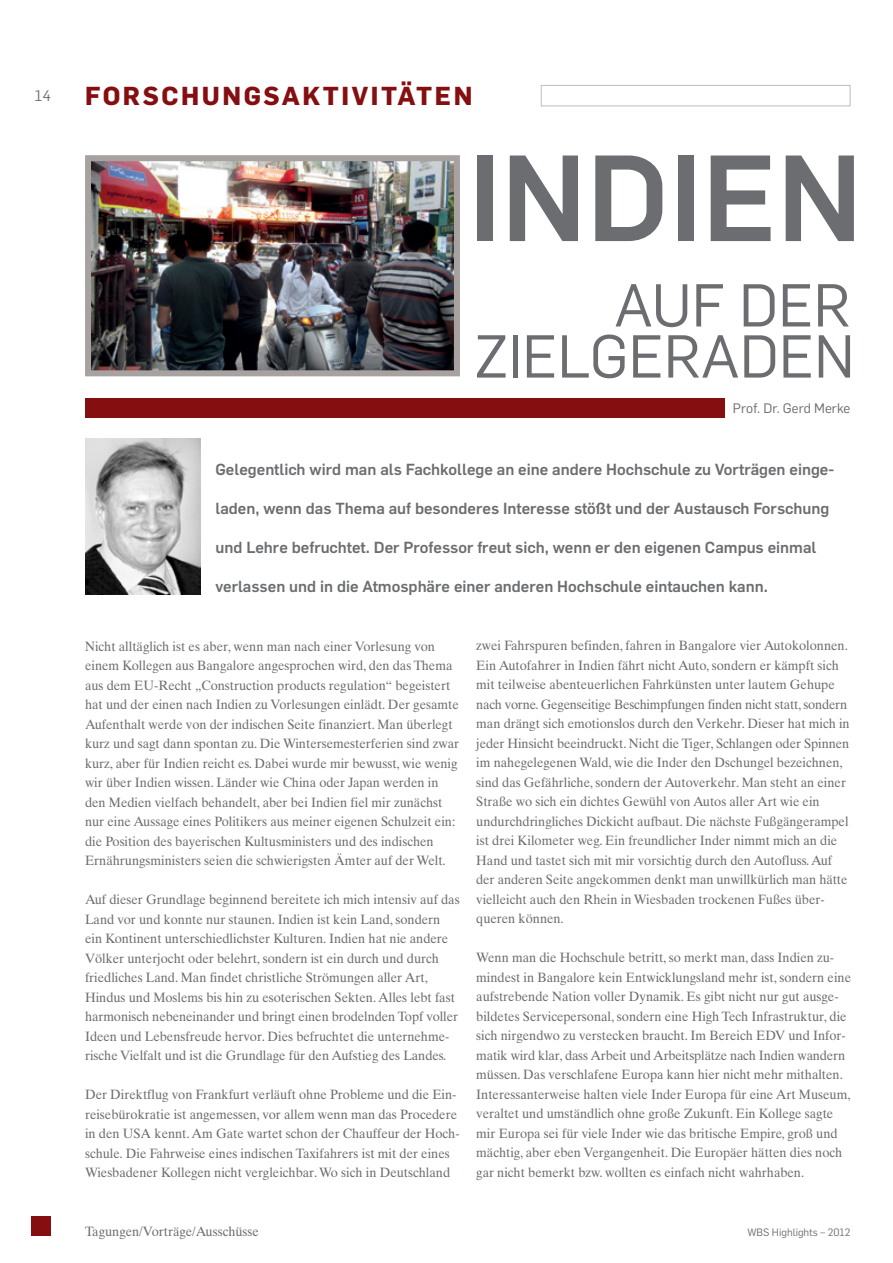
<style>
.page{position:relative;width:893px;height:1263px;background:#fff}
.page>*{position:absolute;margin:0;border:0;box-sizing:border-box;transform-origin:0 0}
.t1{font:500 120px "Flama";color:#6c6d70}
.t2{font:59.25px/51px "Flama";color:#6c6d70;text-align:right}
.t3{font:700 25.5px "Flama";letter-spacing:.1em;color:#850e11}
.t4{font:500 15.75px "Flama";color:#6c6d70}
.t5{font:15px "Flama";color:#6c6d70}
.t6{font:13.5px/19.5px "Times Ten LT";color:#6c6d70;scale:.95 1}
.t7{font:13.5px "Flama";color:#6c6d70}
.t8{font:10.5px "Flama";color:#6c6d70}
</style>
<div class="page">
<div style="left:541px;top:85px;width:309px;height:21px;border:1px solid #bcbdc0"></div>
<div style="left:31px;top:1216px;width:20px;height:20px;background:#850e11"></div>
<div style="left:85px;top:398px;width:640px;height:20px;background:#850e11"></div>
<img style="left:85px;top:438px;width:115px;height:156px">
<img style="left:92px;top:162px;width:361px;height:207px">
<div style="left:85px;top:155px;width:375px;height:221px;border:6px solid #a7a1a0"></div>
<p class="t5" style="left:35px;top:90px;width:18px">14</p>
<h3 class="t3" style="left:85px;top:81px;width:389px">FORSCHUNGSAKTIVITÄTEN</h3>
<h1 class="t1" style="left:468px;top:156px;width:396px">INDIEN</h1>
<h2 class="t2" style="left:475px;top:286px;width:381px">AUF DER<br>ZIELGERADEN</h2>
<p class="t7" style="left:733px;top:403px;width:119px">Prof. Dr. Gerd Merke</p>
<p class="t4" style="left:216px;top:464px;width:620px">Gelegentlich wird man als Fachkollege an eine andere Hochschule zu Vorträgen ein ge -</p>
<p class="t4" style="left:216px;top:503px;width:615px">laden, wenn das Thema auf besonderes Interesse stößt und der Austausch Forschung</p>
<p class="t4" style="left:216px;top:542px;width:602px">und Lehre befruchtet. Der Professor freut sich, wenn er den eigenen Campus einmal</p>
<p class="t4" style="left:216px;top:581px;width:554px">verlassen und in die Atmosphäre einer anderen Hochschule eintauchen kann.</p>
<p class="t6" style="left:85px;top:638px;width:395px">Nicht alltäglich ist es aber, wenn man nach einer Vorlesung von einem Kollegen aus Bangalore angesprochen wird, den das Thema aus dem EU-Recht „Construction products regulation“ begeistert hat und der einen nach Indien zu Vorlesungen einlädt. Der gesamte Aufenthalt werde von der indischen Seite finanziert. Man überlegt kurz und sagt dann spontan zu. Die Wintersemesterferien sind zwar kurz, aber für Indien reicht es. Dabei wurde mir bewusst, wie wenig wir über Indien wissen. Länder wie China oder Japan werden in den Medien vielfach behandelt, aber bei Indien fiel mir zunächst nur eine Aussage eines Politikers aus meiner eigenen Schulzeit ein: die Position des bayerischen Kultusministers und des indischen Ernährungsministers seien die schwierigsten Ämter auf der Welt.</p>
<p class="t6" style="left:85px;top:891px;width:396px">Auf dieser Grundlage beginnend bereitete ich mich intensiv auf das Land vor und konnte nur staunen. Indien ist kein Land, sondern ein Kontinent unterschiedlichster Kulturen. Indien hat nie andere Völker unterjocht oder belehrt, sondern ist ein durch und durch friedliches Land. Man findet christliche Strömungen aller Art, Hindus und Moslems bis hin zu esoterischen Sekten. Alles lebt fast harmonisch nebeneinander und bringt einen brodelnden Topf voller Ideen und Lebensfreude hervor. Dies befruchtet die unterneh me - rische Vielfalt und ist die Grundlage für den Aufstieg des Landes.</p>
<p class="t6" style="left:85px;top:1086px;width:396px">Der Direktflug von Frankfurt verläuft ohne Probleme und die Ein - reisebürokratie ist angemessen, vor allem wenn man das Procedere in den USA kennt. Am Gate wartet schon der Chauffeur der Hoch - schule. Die Fahrweise eines indischen Taxifahrers ist mit der eines Wiesbadener Kollegen nicht vergleichbar. Wo sich in Deutschland</p>
<p class="t6" style="left:476px;top:637px;width:395px">zwei Fahrspuren befinden, fahren in Bangalore vier Autokolonnen.<br>Ein Autofahrer in Indien fährt nicht Auto, sondern er kämpft sich mit teilweise abenteuerlichen Fahrkünsten unter lautem Gehupe nach vorne. Gegenseitige Beschimpfungen finden nicht statt, son dern man drängt sich emotionslos durch den Verkehr. Dieser hat mich in jeder Hinsicht beeindruckt. Nicht die Tiger, Schlangen oder Spinnen im nahegelegenen Wald, wie die Inder den Dschungel bezeichnen, sind das Gefährliche, sondern der Autoverkehr. Man steht an einer Straße wo sich ein dichtes Gewühl von Autos aller Art wie ein undurchdringliches Dickicht aufbaut. Die nächste Fußgängerampel ist drei Kilometer weg. Ein freundlicher Inder nimmt mich an die Hand und tastet sich mit mir vorsichtig durch den Autofluss. Auf der anderen Seite angekommen denkt man unwillkürlich man hätte vielleicht auch den Rhein in Wiesbaden trockenen Fußes über - queren können.</p>
<p class="t6" style="left:476px;top:949px;width:396px">Wenn man die Hochschule betritt, so merkt man, dass Indien zu - mindest in Bangalore kein Entwicklungsland mehr ist, sondern eine aufstrebende Nation voller Dynamik. Es gibt nicht nur gut ausge - bildetes Servicepersonal, sondern eine High Tech Infrastruktur, die sich nirgendwo zu verstecken braucht. Im Bereich EDV und Infor - ma tik wird klar, dass Arbeit und Arbeitsplätze nach Indien wandern müssen. Das verschlafene Europa kann hier nicht mehr mithalten.<br>Interessanterweise halten viele Inder Europa für eine Art Museum, veraltet und umständlich ohne große Zukunft. Ein Kollege sagte mir Europa sei für viele Inder wie das britische Empire, groß und mächtig, aber eben Vergangenheit. Die Europäer hätten dies noch gar nicht bemerkt bzw. wollten es einfach nicht wahrhaben.</p>
<p class="t6" style="left:85px;top:1223px;width:185px">Tagungen/Vorträge/Ausschüsse</p>
<p class="t8" style="left:747px;top:1228px;width:104px">WBS Highlights – 2012</p>
</div>
